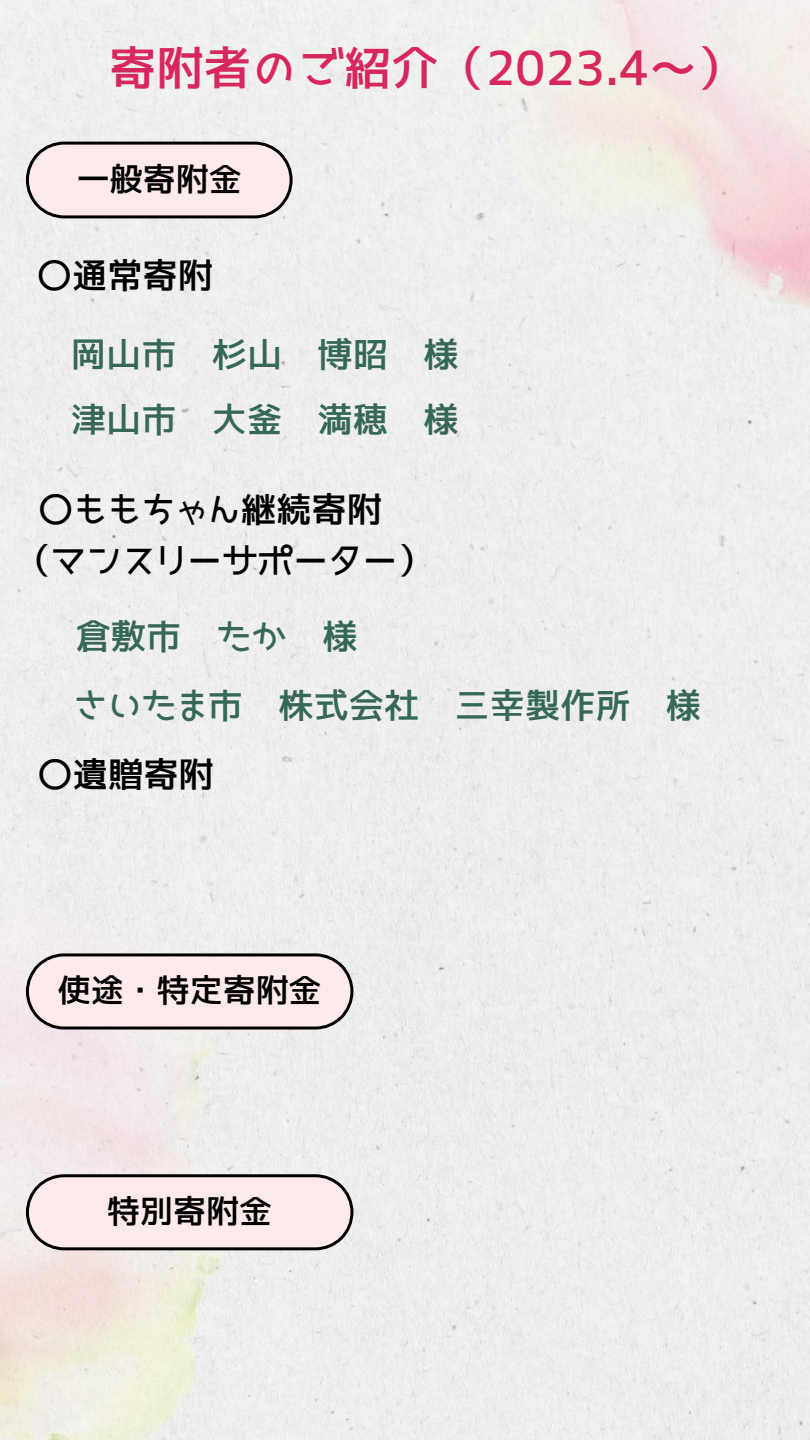
<style>
.page{position:relative;width:810px;height:1440px;background:#eeeeed}
.page>*{position:absolute;margin:0;border:0;box-sizing:border-box;transform-origin:0 0}
.t1{font:47.2px "JK Gothic M";color:#d8275c}
.t2{font:35.2px "JK Gothic M";color:#366955}
.t3{font:35.2px "JK Gothic M";color:#000}
.t4{font:33px "JK Gothic M";color:#000}
</style>
<div class="page">
<img style="left:0;top:872px;width:236px;height:568px">
<img style="left:486px;top:0;width:324px;height:391px">
<svg style="left:26px;top:142px;width:267px;height:76px;background:#e8d7d7"></svg>
<svg style="left:26px;top:953px;width:327px;height:77px;background:#e7d5d6"></svg>
<svg style="left:26px;top:1174px;width:327px;height:76px;background:#e7d6d7"></svg>
<p class="t1" style="left:109px;top:45px;width:636px">寄附者のご紹介（2023.4～）</p>
<p class="t4" style="left:77px;top:163px;width:166px">一般寄附金</p>
<p class="t3" style="left:37px;top:258px;width:178px">〇通常寄附</p>
<p class="t2" style="left:71px;top:337px;width:389px">岡山市 杉山 博昭 様</p>
<p class="t2" style="left:71px;top:402px;width:389px">津山市 大釜 満穂 様</p>
<p class="t3" style="left:38px;top:491px;width:345px">〇ももちゃん継続寄附</p>
<p class="t3" style="left:16px;top:543px;width:418px">（マンスリーサポーター）</p>
<p class="t2" style="left:76px;top:618px;width:283px">倉敷市 たか 様</p>
<p class="t2" style="left:73px;top:688px;width:630px">さいたま市 株式会社 三幸製作所 様</p>
<p class="t3" style="left:38px;top:757px;width:178px">〇遺贈寄附</p>
<p class="t4" style="left:58px;top:974px;width:265px">使途・特定寄附金</p>
<p class="t4" style="left:107px;top:1195px;width:166px">特別寄附金</p>
</div>
